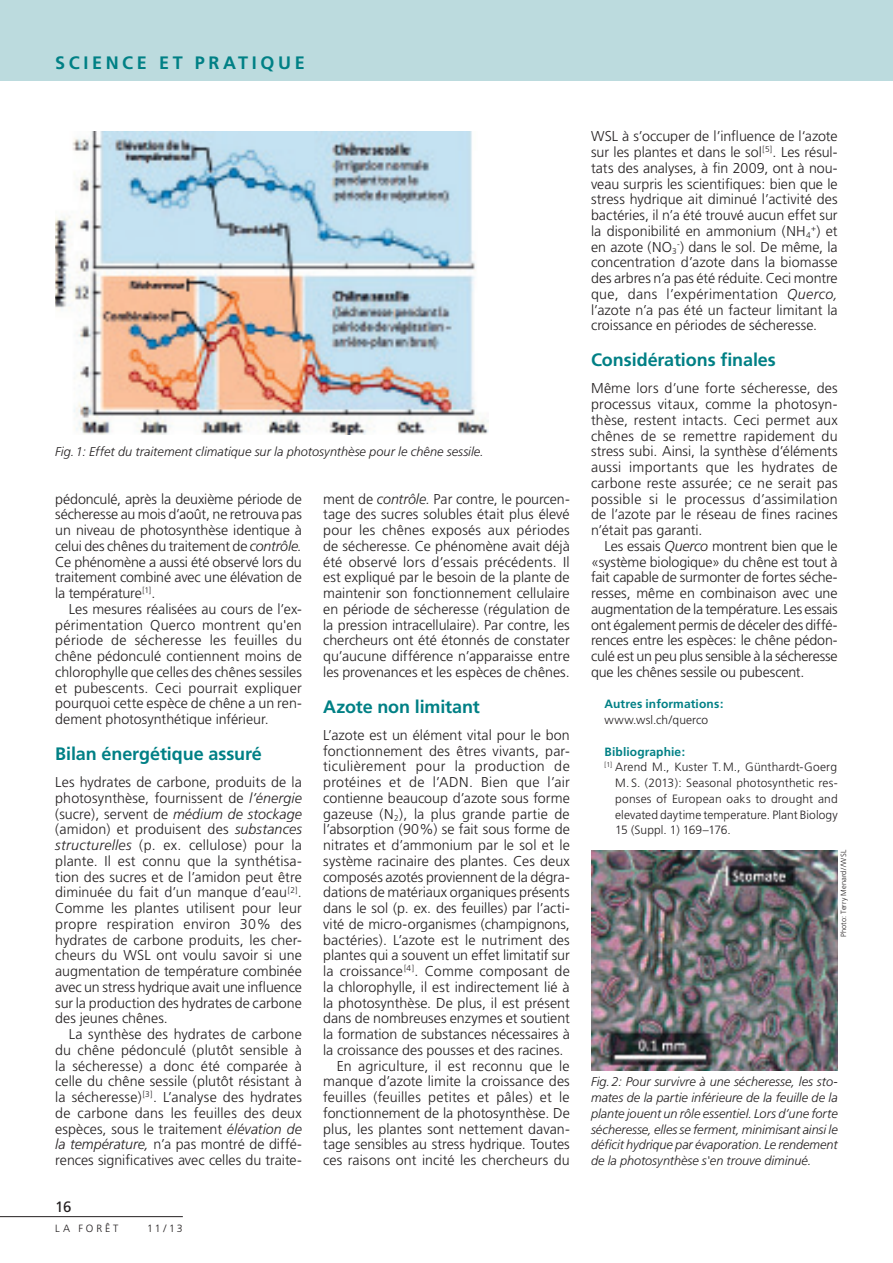
<style>
.page{position:relative;width:893px;height:1263px;background:#fff}
.page>*{position:absolute;margin:0;border:0;box-sizing:border-box;transform-origin:0 0}
.t1{font:700 18px "Frutiger";letter-spacing:-.005em;color:#008085}
.t2{font:700 18px "Frutiger";letter-spacing:.2em;color:#008085}
.t3{font:15px "Frutiger";color:#231f20}
.t4{font:300 14.25px/15.8px "Frutiger";color:#231f20;text-align:justify}
.t5{font:300 14.25px "Frutiger";letter-spacing:.025em;color:#231f20}
.t6{font:300 14.25px "Frutiger";letter-spacing:.02em;color:#231f20}
.t7{font:italic 300 12.75px/15.8px "Frutiger";color:#231f20;text-align:justify}
.t8{font:300 12px "Frutiger";letter-spacing:.01em;color:#231f20}
.t9{font:700 12px "Frutiger";letter-spacing:.01em;color:#008085}
.t10{font:300 10.5px "Frutiger";letter-spacing:.275em;color:#231f20}
.t11{font:300 7.5px "Frutiger";letter-spacing:.015em;color:#231f20}
.s1{font-style:italic}
</style>
<div class="page">
<hr style="left:0;top:1216px;width:183px;height:1px;background:#231f20">
<div style="left:0;top:0;width:893px;height:81px;background:#bcdbde"></div>
<img style="left:55px;top:132px;width:434px;height:303px">
<img style="left:591px;top:850px;width:247px;height:221px">
<p class="t2" style="left:55px;top:52px;width:248px">science E T PRATI QUE</p>
<p class="t7" style="left:55px;top:444px;width:430px">Fig.1: Effet du traitement climatique sur la photosynthèse pour le chêne sessile.</p>
<p class="t4" style="left:55px;top:491px;width:248px">pédonculé, après la deuxième période de sécheresse au mois d’août, ne retrouva pas un niveau de photosynthèse identique à celui des chênes du traitement de <span class="s1">contrôle.<br></span>Ce phénomène a aussi été observé lors du traitement combiné avec une élévation de la température<sup>[1]</sup>.</p>
<p class="t4" style="left:55px;top:601px;width:248px;text-indent:13px">Les mesures réalisées au cours de l’ex&shy;périmentation Querco montrent qu'en période de sécheresse les feuilles du chêne pédonculé contiennent moins de chlorophylle que celles des chênes sessiles et pubescents. Ceci pourrait expliquer pourquoi cette espèce de chêne a un ren&shy;dement photosynthétique inférieur.</p>
<p class="t1" style="left:55px;top:743px;width:208px">Bilan énergétique assuré</p>
<p class="t4" style="left:55px;top:774px;width:248px">Les hydrates de carbone, produits de la photosynthèse, fournissent de <span class="s1">l’énergie </span>(sucre), servent de <span class="s1">médium de stockage </span>(amidon) et produisent des <span class="s1">substances structurelles</span> (p. ex. cellulose) pour la plante. I l est connu que la synthétisa&shy;tion des sucres et de l’amidon peut être diminuée du fait d’un manque d’eau<sup>[2]</sup>.<br>Comme les plantes utilisent pour leur propre respiration environ 30% des hydrates de carbone produits, les cher&shy;cheurs du WSL ont voulu savoir si une augmentation de température combinée avec un stress hydrique avait une influence sur la production des hydrates de carbone des jeunes chênes.</p>
<p class="t4" style="left:55px;top:1026px;width:248px;text-indent:13px">La synthèse des hydrates de carbone du chêne pédonculé (plutôt sensible à la sécheresse) a donc été comparée à celle du chêne sessile (plutôt résistant à la sécheresse)<sup>[3]</sup>. L’analyse des hydrates de carbone dans les feuilles des deux espèces, sous le traitement <span class="s1">élévation de la température,</span> n’a pas montré de diffé&shy;rences significatives avec celles du traite-</p>
<p class="t3" style="left:55px;top:1198px;width:18px">16</p>
<p class="t10" style="left:55px;top:1222px;width:65px">LA FORÊT</p>
<p class="t10" style="left:147px;top:1222px;width:37px">11/13</p>
<p class="t4" style="left:323px;top:491px;width:248px">ment de <span class="s1">contrôle.</span> Par contre, le pourcen&shy;tage des sucres solubles était plus élevé pour les chênes exposés aux périodes de sécheresse. Ce phénomène avait déjà été observé lors d’essais précédents. I l est expliqué par le besoin de la plante de maintenir son fonctionnement cellulaire en période de sécheresse (régulation de la pression intracellulaire). Par contre, les chercheurs ont été étonnés de constater qu’aucune différence n’apparaisse entre les provenances et les espèces de chênes.</p>
<p class="t1" style="left:323px;top:696px;width:158px">Azote non limitant</p>
<p class="t4" style="left:323px;top:727px;width:248px">L’azote est un élément vital pour le bon</p>
<p class="t4" style="left:323px;top:743px;width:248px">fonctionnement des êtres vivants, par-</p>
<p class="t5" style="left:323px;top:758px;width:248px">ticulièrement pour la production de</p>
<p class="t6" style="left:323px;top:774px;width:248px">protéines et de l’ADN . Bien que l’air</p>
<p class="t4" style="left:323px;top:790px;width:248px">contienne beaucoup d’azote sous forme</p>
<p class="t4" style="left:323px;top:806px;width:248px">gazeuse (N <sub>2</sub>), la plus grande partie de</p>
<p class="t4" style="left:323px;top:821px;width:248px">l’absorption (90%) se fait sous forme de</p>
<p class="t4" style="left:323px;top:837px;width:248px">nitrates et d’ammonium par le sol et le</p>
<p class="t4" style="left:323px;top:853px;width:248px">système racinaire des plantes. Ces deux</p>
<p class="t4" style="left:323px;top:869px;width:248px">composés azotés proviennent de la dégra-</p>
<p class="t4" style="left:323px;top:884px;width:248px">dations de matériaux organiques présents</p>
<p class="t4" style="left:323px;top:900px;width:248px">dans le sol (p. ex. des feuilles) par l’acti-</p>
<p class="t4" style="left:323px;top:916px;width:248px">vité de micro-organismes (champignons,</p>
<p class="t4" style="left:323px;top:932px;width:248px">bactéries). L’azote est le nutriment des</p>
<p class="t4" style="left:323px;top:947px;width:248px">plantes qui a souvent un effet limitatif sur</p>
<p class="t4" style="left:323px;top:963px;width:248px">la croissance<sup>[4]</sup>. Comme composant de</p>
<p class="t4" style="left:323px;top:979px;width:248px">la chlorophylle, il est indirectement lié à</p>
<p class="t4" style="left:323px;top:995px;width:248px">la photosynthèse. De plus, il est présent</p>
<p class="t4" style="left:323px;top:1010px;width:248px">dans de nombreuses enzymes et soutient</p>
<p class="t4" style="left:323px;top:1026px;width:248px">la formation de substances nécessaires à</p>
<p class="t4" style="left:323px;top:1042px;width:242px">la croissance des pousses et des racines.</p>
<p class="t4" style="left:337px;top:1058px;width:235px">En agriculture, il est reconnu que le</p>
<p class="t4" style="left:323px;top:1073px;width:248px">manque d’azote limite la croissance des</p>
<p class="t4" style="left:323px;top:1089px;width:248px">feuilles (feuilles petites et pâles) et le</p>
<p class="t4" style="left:323px;top:1105px;width:248px">fonctionnement de la photosynthèse. De</p>
<p class="t4" style="left:323px;top:1121px;width:248px">plus, les plantes sont nettement davan-</p>
<p class="t4" style="left:323px;top:1136px;width:248px">tage sensibles au stress hydrique. Toutes</p>
<p class="t4" style="left:323px;top:1152px;width:248px">ces raisons ont incité les chercheurs du</p>
<p class="t4" style="left:591px;top:128px;width:248px">WSL à s’occuper de l’influence de l‘azote sur les plantes et dans le sol<sup>[5]</sup>. Les résul&shy;tats des analyses, à fin 2009, ont à nou&shy;veau surpris les scientifiques: bien que le stress hydrique ait diminué l’activité des bactéries, il n’a été trouvé aucun effet sur la disponibilité en ammonium (NH <sub>4</sub><sup>+</sup>) et en azote (N O<sub>3</sub><sup>-</sup>) dans le sol. De même, la concentration d’azote dans la biomasse des arbres n’a pas été réduite. Ceci montre que, dans l’expérimentation <span class="s1">Querco, </span>l’azote n’a pas été un facteur limitant la croissance en périodes de sécheresse.</p>
<p class="t1" style="left:591px;top:349px;width:186px">Considérations finales</p>
<p class="t4" style="left:591px;top:380px;width:248px">M ême lors d’une forte sécheresse, des processus vitaux, comme la photosyn&shy;thèse, restent intacts. Ceci permet aux chênes de se remettre rapidement du stress subi. Ainsi, la synthèse d’éléments aussi importants que les hydrates de carbone reste assurée; ce ne serait pas possible si le processus d’assimilation de l’azote par le réseau de fines racines n’était pas garanti.</p>
<p class="t4" style="left:591px;top:538px;width:248px;text-indent:14px">Les essais <span class="s1">Querco</span> montrent bien que le «système biologique» du chêne est tout à fait capable de surmonter de fortes séche&shy;resses, même en combinaison avec une augmentation de la température. Les essais ont également permis de déceler des diffé&shy;rences entre les espèces: le chêne pédon&shy;culé est un peu plus sensible à la sécheresse que les chênes sessile ou pubescent.</p>
<p class="t9" style="left:605px;top:697px;width:120px">Autres informations:</p>
<p class="t8" style="left:605px;top:713px;width:105px">www.wsl.ch/querco</p>
<p class="t9" style="left:605px;top:744px;width:82px">Bibliographie:</p>
<p class="t8" style="left:605px;top:760px;width:234px"><sup>[1]</sup> Arend M ., Kuster T. M ., Günthardt-Goerg</p>
<p class="t8" style="left:615px;top:776px;width:224px">M . S . (2013): Seasonal photosynthetic res-</p>
<p class="t8" style="left:615px;top:792px;width:224px">ponses of European oaks to drought and</p>
<p class="t8" style="left:615px;top:808px;width:224px">elevated daytime temperature. Plant Biology</p>
<p class="t8" style="left:615px;top:823px;width:117px">15 (Suppl. 1) 169–176.</p>
<p class="t11" style="left:839px;top:937px;width:89px;rotate:-90deg">Photo: Terry M enard//WSL</p>
<p class="t7" style="left:591px;top:1074px;width:248px">Fig.2: Pour survivre à une sécheresse, les sto&shy;mates de la partie inférieure de la feuille de la plante jouent un rôle essentiel. Lors d’une forte sécheresse, elles se ferment, minimisant ainsi le déficit hydrique par évaporation. Le rendement de la photosynthèse s'en trouve diminué.</p>
</div>
